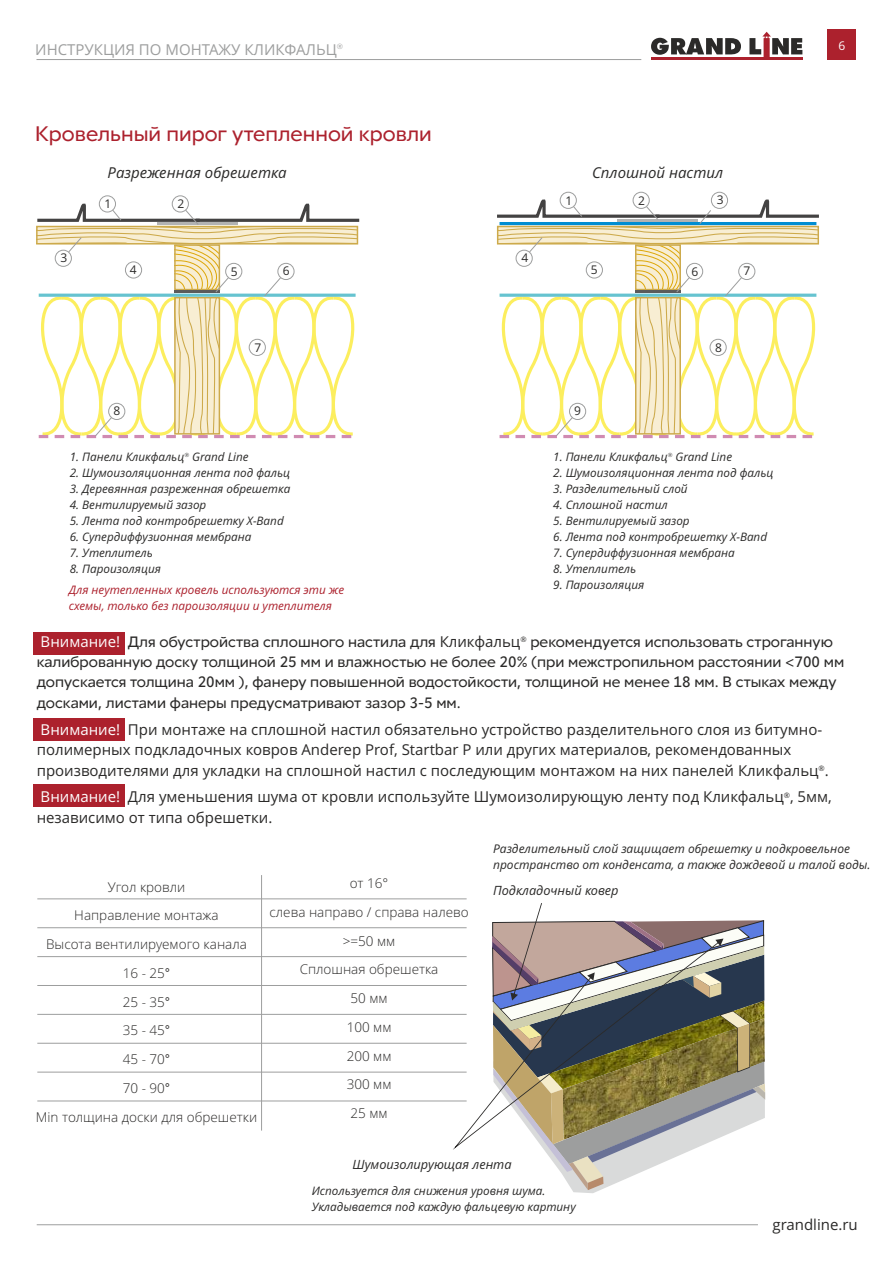
<style>
.page{position:relative;width:893px;height:1263px;background:#fff}
.page>*{position:absolute;margin:0;border:0;box-sizing:border-box;transform-origin:0 0}
.t1{font:21px "Red Ring";color:#ac212d}
.t2{font:15px/20.4px "Open Sans";color:#2b2a29}
.t3{font:15px/20.5px "Red Ring";color:#2b2a29}
.t4{font:italic 15px "Open Sans";color:#2b2a29}
.t5{font:15px "Open Sans";color:#9d9e9e}
.t6{font:15px "Open Sans";color:#fefefe}
.t7{font:300 13.5px/28.8px "Open Sans";color:#2b2a29;text-align:center}
.t8{font:italic 12.75px "Open Sans";color:#2b2a29}
.t9{font:italic 12px/16.4px "Open Sans";color:#2b2a29}
.t10{font:12px "Open Sans";color:#2b2a29}
.t11{font:12px "Open Sans";color:#fefefe}
.t12{font:italic 11.7px/15.9px "Open Sans";color:#2b2a29}
.t13{font:italic 11.7px/15.9px "Open Sans";color:#ac212d}
.t14{font:7.5px "Open Sans";color:#2b2a29}
.t15{font:7.5px "Red Ring";color:#9d9e9e}
.t16{font:5.85px "Red Ring";color:#2b2a29}
.s1{font-family:"Open Sans";color:#fefefe}
.s2{font-family:"Open Sans"}
.s3{color:#fefefe}
.s4{font-family:"Arial";font-weight:400}
</style>
<div class="page">
<hr style="left:37px;top:1224px;width:721px;height:1px;background:#9d9e9e">
<hr style="left:651px;top:57px;width:151px;height:3px;background:#ac212d">
<svg style="left:749px;top:32px;width:53px;height:25px"></svg>
<svg style="left:651px;top:38px;width:90px;height:17px"></svg>
<hr style="left:37px;top:59px;width:604px;height:1px;background:#9d9e9e">
<div style="left:828px;top:29px;width:28px;height:31px;background:#ac212d"></div>
<hr style="left:261px;top:875px;width:1px;height:255px;background:#9d9e9e">
<hr style="left:37px;top:898px;width:430px;height:1px;background:#9d9e9e">
<svg style="left:37px;top:927px;width:430px;height:1px"></svg>
<svg style="left:37px;top:956px;width:416px;height:1px"></svg>
<svg style="left:37px;top:985px;width:416px;height:1px"></svg>
<svg style="left:37px;top:1013px;width:416px;height:2px"></svg>
<svg style="left:37px;top:1042px;width:416px;height:2px"></svg>
<svg style="left:37px;top:1071px;width:416px;height:2px"></svg>
<hr style="left:37px;top:1100px;width:430px;height:1px;background:#9d9e9e">
<div style="left:34px;top:784px;width:91px;height:23px;background:#ac212d"></div>
<div style="left:34px;top:718px;width:91px;height:23px;background:#ac212d"></div>
<div style="left:34px;top:632px;width:91px;height:23px;background:#ac212d"></div>
<svg style="left:492px;top:903px;width:273px;height:290px"></svg>
<svg style="left:453px;top:938px;width:270px;height:212px"></svg>
<svg style="left:99px;top:195px;width:17px;height:17px"></svg>
<svg style="left:172px;top:195px;width:17px;height:17px"></svg>
<svg style="left:36px;top:200px;width:324px;height:238px"></svg>
<svg style="left:560px;top:192px;width:17px;height:17px"></svg>
<svg style="left:633px;top:192px;width:17px;height:17px"></svg>
<svg style="left:711px;top:192px;width:17px;height:17px"></svg>
<svg style="left:496px;top:196px;width:324px;height:242px"></svg>
<p class="t5" style="left:35px;top:43px;width:303px">ИНСТРУКЦИЯ ПО МОНТАЖУ КЛИКФАЛЬЦ</p>
<p class="t15" style="left:337px;top:44px;width:8px">®</p>
<p class="t11" style="left:839px;top:41px;width:8px">6</p>
<h1 class="t1" style="left:35px;top:125px;width:398px">Кровельный пирог утепленной кровли</h1>
<p class="t10" style="left:61px;top:253px;width:8px">3</p>
<p class="t4" style="left:108px;top:167px;width:181px">Разреженная обрешетка</p>
<p class="t4" style="left:592px;top:167px;width:132px">Сплошной настил</p>
<p class="t10" style="left:565px;top:196px;width:8px">1</p>
<p class="t10" style="left:638px;top:196px;width:8px">2</p>
<p class="t10" style="left:717px;top:195px;width:8px">3</p>
<p class="t10" style="left:105px;top:199px;width:8px">1</p>
<p class="t10" style="left:177px;top:199px;width:8px">2</p>
<p class="t10" style="left:130px;top:265px;width:8px">4</p>
<p class="t10" style="left:231px;top:266px;width:8px">5</p>
<p class="t10" style="left:283px;top:266px;width:8px">6</p>
<p class="t10" style="left:113px;top:406px;width:8px">8</p>
<p class="t10" style="left:254px;top:343px;width:8px">7</p>
<p class="t10" style="left:521px;top:253px;width:8px">4</p>
<p class="t10" style="left:591px;top:265px;width:8px">5</p>
<p class="t10" style="left:691px;top:266px;width:8px">6</p>
<p class="t10" style="left:743px;top:266px;width:8px">7</p>
<p class="t10" style="left:574px;top:406px;width:8px">9</p>
<p class="t10" style="left:715px;top:343px;width:8px">8</p>
<p class="t12" style="left:70px;top:450px;width:180px">1. Панели Кликфальц Grand Line</p>
<p class="t12" style="left:70px;top:466px;width:222px">2. Шумоизоляционная лента под фальц</p>
<p class="t12" style="left:70px;top:482px;width:222px">3. Деревянная разреженная обрешетка</p>
<p class="t12" style="left:70px;top:498px;width:138px">4. Вентилируемый зазор</p>
<p class="t12" style="left:70px;top:514px;width:215px">5. Лента под контробрешетку X-Band</p>
<p class="t12" style="left:70px;top:530px;width:183px">6. Супердиффузионная мембрана</p>
<p class="t12" style="left:70px;top:546px;width:84px">7. Утеплитель</p>
<p class="t12" style="left:70px;top:562px;width:93px">8. Пароизоляция</p>
<p class="t16" style="left:184px;top:453px;width:6px">®</p>
<p class="t13" style="left:69px;top:583px;width:277px">Для неутепленных кровель используются эти же схемы, только без пароизоляции и утеплителя</p>
<p class="t12" style="left:553px;top:450px;width:180px">1. Панели Кликфальц Grand Line</p>
<p class="t12" style="left:553px;top:466px;width:222px">2. Шумоизоляционная лента под фальц</p>
<p class="t12" style="left:553px;top:482px;width:136px">3. Разделительный слой</p>
<p class="t12" style="left:553px;top:498px;width:116px">4. Сплошной настил</p>
<p class="t12" style="left:553px;top:514px;width:138px">5. Вентилируемый зазор</p>
<p class="t12" style="left:553px;top:530px;width:215px">6. Лента под контробрешетку X-Band</p>
<p class="t12" style="left:553px;top:546px;width:183px">7. Супердиффузионная мембрана</p>
<p class="t12" style="left:553px;top:562px;width:84px">8. Утеплитель</p>
<p class="t12" style="left:553px;top:578px;width:93px">9. Пароизоляция</p>
<p class="t16" style="left:668px;top:453px;width:6px">®</p>
<p class="t3" style="left:41px;top:632px;width:794px"><span class="s1">Внимание!</span> Для обустройства сплошного настила для <span class="s2">Кликфальц</span> рекомендуется использовать строганную</p>
<p class="t14" style="left:520px;top:636px;width:8px">®</p>
<p class="t3" style="left:37px;top:652px;width:809px">калиброванную доску толщиной 25 мм и влажностью не более 20% (при межстропильном расстоянии &lt;700 мм допускается толщина 20мм ), фанеру повышенной водостойкости, толщиной не менее 18 мм. В стыках между досками, листами фанеры предусматривают зазор 3-5 мм<span class="s2">.</span></p>
<p class="t2" style="left:37px;top:721px;width:787px"><span class="s3">Внимание!</span> При монтаже на сплошной настил обязательно устройство разделительного слоя из битумно&shy;полимерных подкладочных ковров Anderep Prof, Startbar P или других материалов, рекомендованных</p>
<p class="t14" style="left:819px;top:765px;width:8px">®</p>
<p class="t2" style="left:37px;top:762px;width:794px">производителями для укладки на сплошной настил с последующим монтажом на них панелей Кликфальц .</p>
<p class="t6" style="left:41px;top:791px;width:81px">Внимание!</p>
<p class="t14" style="left:784px;top:792px;width:8px">®</p>
<p class="t2" style="left:37px;top:788px;width:797px;text-indent:91px">Для уменьшения шума от кровли используйте Шумоизолирующую ленту под Кликфальц , 5мм, независимо от типа обрешетки.</p>
<p class="t7" style="left:36px;top:874px;width:223px">Угол кровли<br>Направление монтажа<br>Высота вентилируемого канала<br>16 - 25<span class="s4">°<br></span>25 - 35<span class="s4">°<br></span>35 - 45<span class="s4">°<br></span>45 - 70<span class="s4">°<br></span>70 - 90<span class="s4">°<br></span>Min толщина доски для обрешетки</p>
<p class="t7" style="left:270px;top:870px;width:201px">от 16°<br>слева направо / справа налево &gt;=50 мм<br>Сплошная обрешетка<br>50 мм<br>100 мм<br>200 мм<br>300 мм<br>25 мм</p>
<p class="t9" style="left:493px;top:841px;width:379px">Разделительный слой защищает обрешетку и подкровельное пространство от конденсата, а также дождевой и талой воды.</p>
<p class="t8" style="left:493px;top:885px;width:127px">Подкладочный ковер</p>
<p class="t8" style="left:353px;top:1159px;width:161px">Шумоизолирующая лента</p>
<p class="t12" style="left:312px;top:1184px;width:266px">Используется для снижения уровня шума.<br>Укладывается под каждую фальцевую картину</p>
<p class="t2" style="left:772px;top:1216px;width:87px">grandline.ru</p>
</div>
